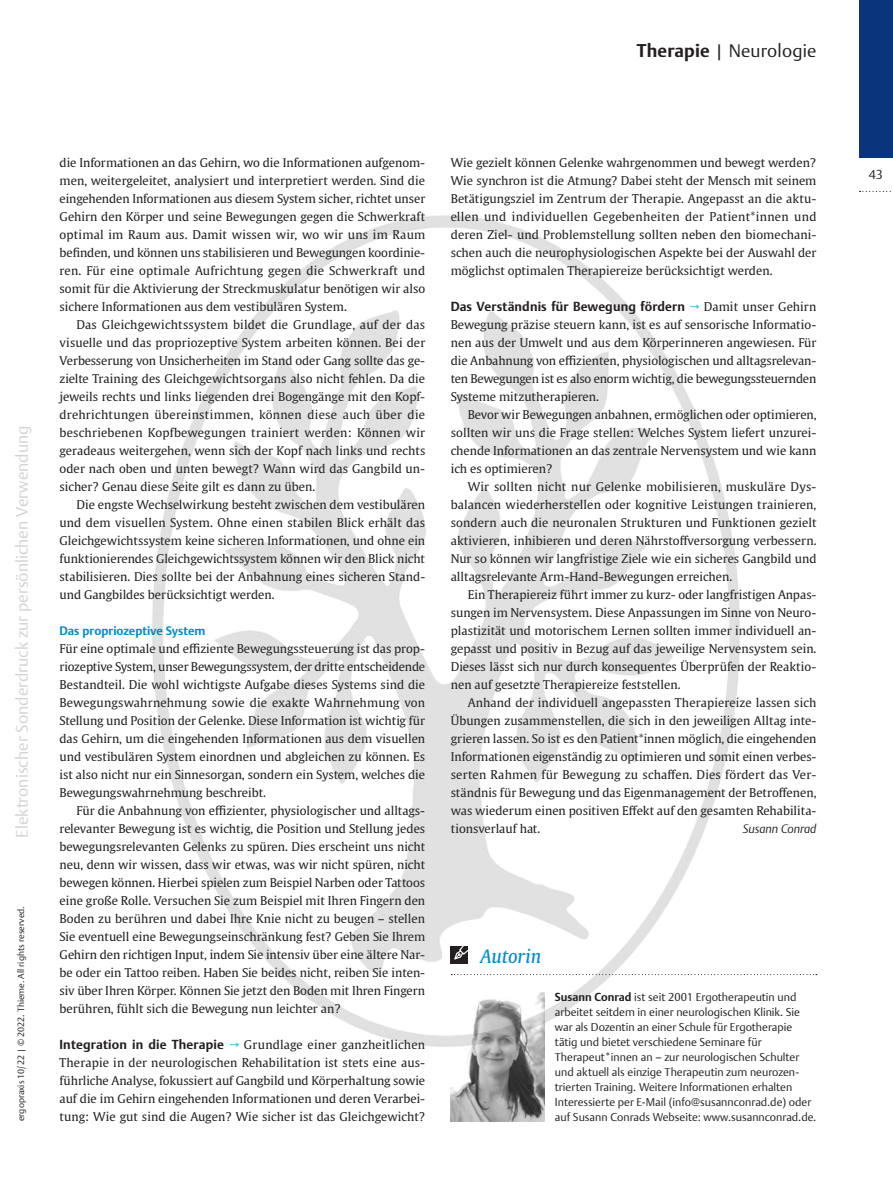
<style>
.page{position:relative;width:893px;height:1191px;background:#fff}
.page>*{position:absolute;margin:0;border:0;box-sizing:border-box;transform-origin:0 0}
.t1{font:300 18px "Thieme Argo 2011";letter-spacing:.01em;color:#231f20}
.t2{font:italic 18px "Thieme Gulliver 2011";letter-spacing:-.01em;color:#008cd0}
.t3{font:300 16.5px "Thieme Argo 2011";color:#d1d2d4}
.t4{font:700 12.75px "Thieme Argo 2011";letter-spacing:.01em;color:#231f20}
.t5{font:300 12.75px "Thieme Argo 2011";color:#231f20}
.t6{font:12px/18px "Thieme Gulliver 2011";color:#231f20;text-align:justify}
.t7{font:700 12px "Thieme Argo 2011";letter-spacing:-.005em;color:#008cd0}
.t8{font:italic 300 12px "Thieme Argo 2011";color:#231f20}
.t9{font:300 11.25px/15px "Thieme Argo 2011";color:#231f20}
.t10{font:300 9px "Thieme Argo 2011";color:#231f20}
.s1{font-weight:700}
.s2{font-family:"Thieme Argo 2011";font-weight:700;font-size:12.75px}
.s3{font-family:"Thieme Argo 2011";font-weight:300;color:#00aeef}
.s4{font-weight:300;font-size:12px;color:#00aeef}
.s5{font-family:"Thieme Gulliver 2011";font-weight:400;font-size:12px}
</style>
<div class="page">
<img style="left:451px;top:1049px;width:93px;height:72px">
<svg style="left:744px;top:974px;width:73px;height:1px"></svg>
<div style="left:859px;top:0;width:34px;height:157px;background:#08357c"></div>
<svg style="left:859px;top:191px;width:32px;height:1px"></svg>
<img style="left:152px;top:215px;width:592px;height:834px">
<h1 class="t1" style="left:637px;top:38px;width:181px"><span class="s1">Therapie</span> | Neurologie</h1>
<h2 class="t3" style="left:11px;top:837px;width:413px;rotate:-90deg">Elektronischer Sonderdruck zur persönlichen Verwendung</h2>
<p class="t10" style="left:15px;top:1121px;width:216px;rotate:-90deg">ergopraxis 10/22 | © 2022. Thieme. All rights reserved.</p>
<p class="t6" style="left:60px;top:153px;width:367px">die Informationen an das Gehirn, wo die Informationen aufgenom&shy;men, weitergeleitet, analysiert und interpretiert werden. Sind die eingehenden Informationen aus diesem System sicher, richtet unser Gehirn den Körper und seine Bewegungen gegen die Schwerkraft optimal im Raum aus. Damit wissen wir, wo wir uns im Raum -befinden, und können uns stabilisieren und Bewegungen koordinie&shy;ren. Für eine optimale Aufrichtung gegen die Schwerkraft und somit für die Aktivierung der Streckmuskulatur benötigen wir also sichere Informationen aus dem vestibulären System.</p>
<p class="t6" style="left:60px;top:315px;width:367px;text-indent:17px">Das Gleichgewichtssystem bildet die Grundlage, auf der das visuelle und das propriozeptive System arbeiten können. Bei der Verbesserung von Unsicherheiten im Stand oder Gang sollte das ge&shy;zielte Training des Gleichgewichtsorgans also nicht fehlen. Da die jeweils rechts und links liegenden drei Bogengänge mit den Kopf&shy;drehrichtungen übereinstimmen, können diese auch über die beschriebenen Kopfbewegungen trainiert werden: Können wir geradeaus weitergehen, wenn sich der Kopf nach links und rechts oder nach oben und unten bewegt? Wann wird das Gangbild un&shy;sicher? Genau diese Seite gilt es dann zu üben.</p>
<p class="t6" style="left:60px;top:495px;width:367px;text-indent:17px">Die engste Wechselwirkung besteht zwischen dem vestibulären und dem visuellen System. Ohne einen stabilen Blick erhält das Gleichgewichtssystem keine sicheren Informationen, und ohne ein funktionierendes Gleichgewichtssystem können wir den Blick nicht stabilisieren. Dies sollte bei der Anbahnung eines sicheren Stand&shy;und Gangbildes berücksichtigt werden.</p>
<p class="t7" style="left:60px;top:623px;width:147px">Das propriozeptive System</p>
<p class="t6" style="left:60px;top:639px;width:367px">Für eine optimale und effiziente Bewegungssteuerung ist das prop&shy;riozeptive System, unser Bewegungssystem, der dritte entscheidende Bestandteil. Die wohl wichtigste Aufgabe dieses Systems sind die -Bewegungswahrnehmung sowie die exakte Wahrnehmung von Stellung und Position der Gelenke. Diese Information ist wichtig für das Gehirn, um die eingehenden Informationen aus dem visuellen und vestibulären System einordnen und abgleichen zu können. Es ist also nicht nur ein Sinnesorgan, sondern ein System, welches die Bewegungswahrnehmung beschreibt.</p>
<p class="t6" style="left:60px;top:801px;width:367px;text-indent:17px">Für die Anbahnung von effizienter, physiologischer und alltags&shy;relevanter Bewegung ist es wichtig, die Position und Stellung jedes bewegungsrelevanten Gelenks zu spüren. Dies erscheint uns nicht neu, denn wir wissen, dass wir etwas, was wir nicht spüren, nicht bewegen können. Hierbei spielen zum Beispiel Narben oder Tattoos eine große Rolle. Versuchen Sie zum Beispiel mit Ihren Fingern den Boden zu berühren und dabei Ihre Knie nicht zu beugen – stellen Sie eventuell eine Bewegungseinschränkung fest? Geben Sie Ihrem Gehirn den richtigen Input, indem Sie intensiv über eine ältere Nar&shy;be oder ein Tattoo reiben. Haben Sie beides nicht, reiben Sie inten&shy;siv über Ihren Körper. Können Sie jetzt den Boden mit Ihren Fingern berühren, fühlt sich die Bewegung nun leichter an?</p>
<p class="t6" style="left:60px;top:1035px;width:367px"><span class="s2">Integration in die Therapie</span> <span class="s3">→</span> Grundlage einer ganzheitlichen Therapie in der neurologischen Rehabilitation ist stets eine aus&shy;führliche Analyse, fokussiert auf Gangbild und Körperhaltung sowie auf die im Gehirn eingehenden Informationen und deren Verarbei&shy;tung: Wie gut sind die Augen? Wie sicher ist das Gleichgewicht?</p>
<p class="t6" style="left:451px;top:153px;width:367px">Wie gezielt können Gelenke wahrgenommen und bewegt werden?<br>Wie synchron ist die Atmung? Dabei steht der Mensch mit seinem Betätigungsziel im Zentrum der Therapie. Angepasst an die aktu&shy;ellen und individuellen Gegebenheiten der Patient*innen und deren Ziel- und Problemstellung sollten neben den biomechani&shy;schen auch die neurophysiologischen Aspekte bei der Auswahl der möglichst optimalen Therapiereize berücksichtigt werden.</p>
<p class="t4" style="left:451px;top:298px;width:367px">Das Verständnis für Bewegung fördern <span class="s4">→</span> <span class="s5">Damit unser Gehirn</span></p>
<p class="t6" style="left:451px;top:315px;width:367px">Bewegung präzise steuern kann, ist es auf sensorische Informatio&shy;nen aus der Umwelt und aus dem Körperinneren angewiesen. Für die Anbahnung von effizienten, physiologischen und alltagsrelevan&shy;ten Bewegungen ist es also enorm wichtig, die bewegungssteuernden Systeme mitzutherapieren.</p>
<p class="t6" style="left:451px;top:405px;width:367px;text-indent:17px">Bevor wir Bewegungen anbahnen, ermöglichen oder optimieren, sollten wir uns die Frage stellen: Welches System liefert unzurei&shy;chende Informationen an das zentrale Nervensystem und wie kann ich es optimieren?</p>
<p class="t6" style="left:451px;top:477px;width:367px;text-indent:17px">Wir sollten nicht nur Gelenke mobilisieren, muskuläre Dys&shy;balancen wiederherstellen oder kognitive Leistungen trainieren, sondern auch die neuronalen Strukturen und Funktionen gezielt aktivieren, inhibieren und deren Nährstoffversorgung verbessern.<br>Nur so können wir langfristige Ziele wie ein sicheres Gangbild und alltagsrelevante Arm-Hand-Bewegungen erreichen.</p>
<p class="t6" style="left:451px;top:585px;width:367px;text-indent:17px">Ein Therapiereiz führt immer zu kurz- oder langfristigen Anpas&shy;sungen im Nervensystem. Diese Anpassungen im Sinne von Neuro&shy;plastizität und motorischem Lernen sollten immer individuell an&shy;gepasst und positiv in Bezug auf das jeweilige Nervensystem sein.<br>Dieses lässt sich nur durch konsequentes Überprüfen der Reaktio&shy;nen auf gesetzte Therapiereize feststellen.</p>
<p class="t6" style="left:451px;top:693px;width:367px;text-indent:17px">Anhand der individuell angepassten Therapiereize lassen sich Übungen zusammenstellen, die sich in den jeweiligen Alltag inte&shy;grieren lassen. So ist es den Patient*innen möglich, die eingehenden Informationen eigenständig zu optimieren und somit einen verbes&shy;serten Rahmen für Bewegung zu schaffen. Dies fördert das Ver&shy;ständnis für Bewegung und das Eigenmanagement der Betroffenen, was wiederum einen positiven Effekt auf den gesamten Rehabilita&shy;tionsverlauf hat.</p>
<p class="t8" style="left:743px;top:821px;width:75px">Susann Conrad</p>
<h1 class="t2" style="left:480px;top:943px;width:62px">Autorin</h1>
<p class="t9" style="left:555px;top:989px;width:263px"><span class="s1">Susann Conrad</span> ist seit 2001 Ergotherapeutin und arbeitet seitdem in einer neurologischen Klinik. Sie war als Dozentin an einer Schule für Ergotherapie tätig und bietet verschiedene Seminare für Therapeut*innen an – zur neurologischen Schulter und aktuell als einzige Therapeutin zum neurozen&shy;trierten Training. Weitere Informationen erhalten Interessierte per E-Mail (info@susannconrad.de) oder auf Susann Conrads Webseite: www.susannconrad.de.</p>
<p class="t5" style="left:869px;top:166px;width:16px">43</p>
</div>
